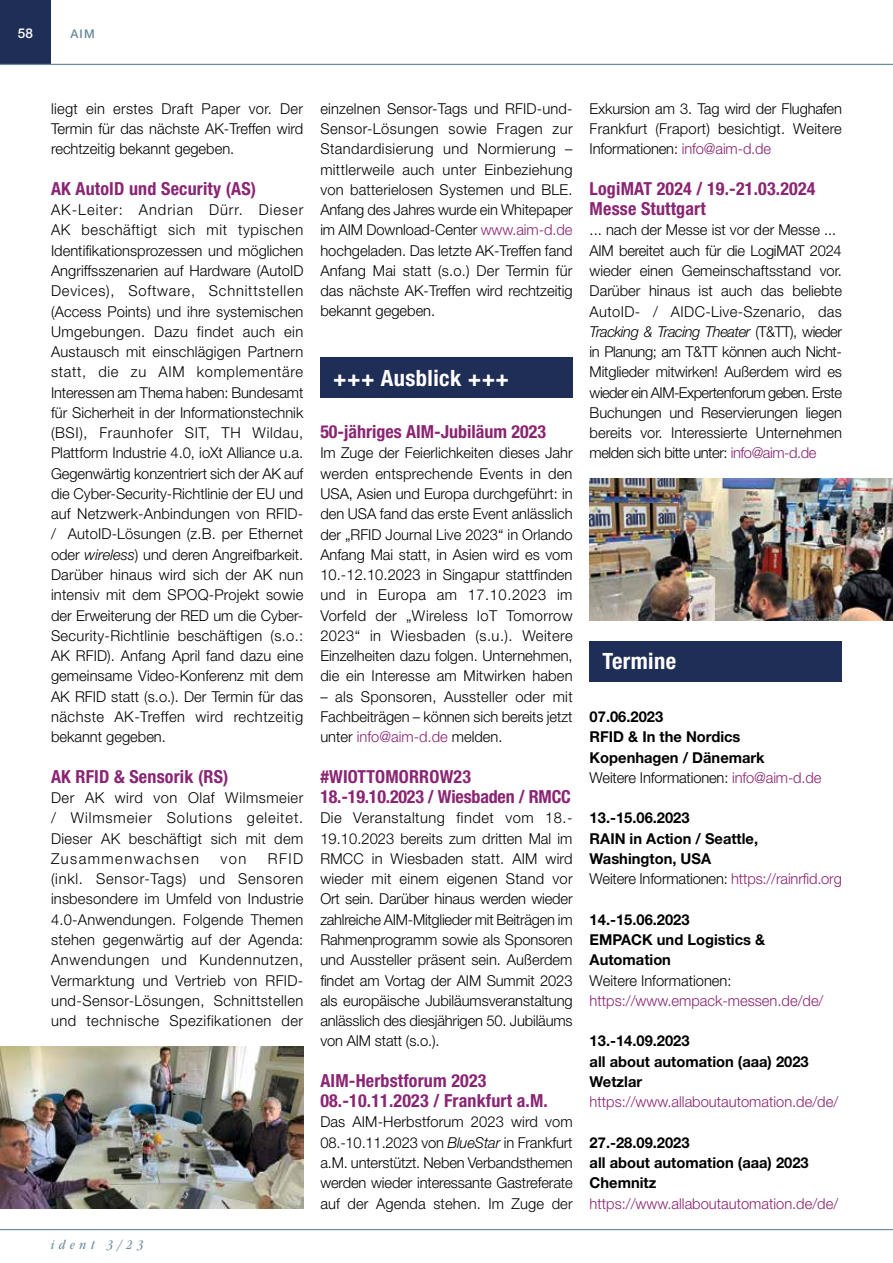
<style>
.page{position:relative;width:893px;height:1263px;background:#fff}
.page>*{position:absolute;margin:0;border:0;box-sizing:border-box;transform-origin:0 0}
.t1{font:700 condensed 22.5px "Helvetica Neue LT Std";letter-spacing:.02em;color:#fff}
.t2{font:700 condensed 18px/20.2px "Helvetica Neue LT Std";letter-spacing:.01em;color:#8a2473}
.t3{font:700 condensed 18px/20.2px "Helvetica Neue LT Std";letter-spacing:-.01em;color:#8a2473}
.t4{font:300 15px/20.2px "Helvetica Neue LT Std";color:#000;text-align:justify}
.t5{font:700 15px/20.2px "Helvetica Neue LT Std";color:#000}
.t6{font:300 15px "Helvetica Neue LT Std";color:#8a2473}
.t7{font:italic condensed 13.5px "ITC Garamond Std";letter-spacing:.35em;color:#6a8c9c}
.t8{font:500 13.5px "Helvetica Neue LT Std";color:#fff}
.t9{font:500 12px "Helvetica Neue LT Std";color:#6a8c9c}
.s1{font-style:italic}
.s2{color:#8a2473}
.s3{font-weight:300}
.s4{font-weight:300;color:#8a2473}
</style>
<div class="page">
<div style="left:320px;top:357px;width:253px;height:41px;background:#1f2e57"></div>
<div style="left:590px;top:641px;width:252px;height:40px;background:#1f2e57"></div>
<img style="left:0;top:1046px;width:303px;height:162px">
<img style="left:590px;top:479px;width:303px;height:142px">
<div style="left:0;top:0;width:51px;height:64px;background:#1f2e57"></div>
<hr style="left:0;top:64px;width:893px;height:1px;background:#6a8c9c">
<hr style="left:0;top:1229px;width:893px;height:1px;background:#6a8c9c">
<p class="t8" style="left:18px;top:25px;width:17px">58</p>
<p class="t9" style="left:70px;top:27px;width:9px">aim</p>
<p class="t4" style="left:51px;top:98px;width:254px">liegt ein erstes Draft Paper vor. Der Termin für das nächste AK-Treffen wird rechtzeitig bekannt gegeben.</p>
<p class="t2" style="left:51px;top:178px;width:207px">AK AutoID und Security (AS)</p>
<p class="t4" style="left:51px;top:199px;width:254px">AK-Leiter: Andrian Dürr. Dieser AK beschäftigt sich mit typischen Identifikationsprozessen und möglichen Angriffsszenarien auf Hardware (AutoID Devices), Software, Schnittstellen (Access Points) und ihre systemischen Umgebungen. Dazu findet auch ein Austausch mit einschlägigen Partnern statt, die zu AIM komplementäre Interessen am Thema haben: Bundesamt für Sicherheit in der Informationstechnik (BSI), Fraunhofer SIT, TH Wildau, Plattform Industrie 4.0, ioXt Alliance u.a.<br>Gegenwärtig konzentriert sich der AK auf die Cyber-Security-Richtlinie der EU und auf Netzwerk-Anbindungen von RFID-/ AutoID-Lösungen (z.B. per Ethernet oder <span class="s1">wireless</span>) und deren Angreifbarkeit.<br>Darüber hinaus wird sich der AK nun intensiv mit dem SPOQ-Projekt sowie der Erweiterung der RED um die Cyber-Security-Richtlinie beschäftigen (s.o.:<br>AK RFID). Anfang April fand dazu eine gemeinsame Video-Konferenz mit dem AK RFID statt (s.o.). Der Termin für das nächste AK-Treffen wird rechtzeitig bekannt gegeben.</p>
<p class="t2" style="left:51px;top:766px;width:179px">AK RFID &amp; Sensorik (RS)</p>
<p class="t4" style="left:51px;top:787px;width:254px">Der AK wird von Olaf Wilmsmeier / Wilmsmeier Solutions geleitet.<br>Dieser AK beschäftigt sich mit dem Zusammenwachsen</p>
<p class="t4" style="left:51px;top:848px;width:254px;text-indent:217px">RFID (inkl. Sensor-Tags) und Sensoren insbesondere im Umfeld von Industrie 4.0-Anwendungen. Folgende Themen stehen gegenwärtig auf der Agenda:<br>Anwendungen und Kundennutzen, Vermarktung und Vertrieb von RFID&shy;und-Sensor-Lösungen, Schnittstellen und technische Spezifikationen der</p>
<p class="t4" style="left:221px;top:848px;width:27px">von</p>
<p class="t7" style="left:51px;top:1237px;width:94px">ident 3/23</p>
<p class="t4" style="left:320px;top:98px;width:254px">einzelnen Sensor-Tags und RFID-und-Sensor-Lösungen sowie Fragen zur Standardisierung und Normierung – mittlerweile auch unter Einbeziehung von batterielosen Systemen und BLE.<br>Anfang des Jahres wurde ein Whitepaper im AIM Download-Center <span class="s2">www.aim-d.de </span>hochgeladen. Das letzte AK-Treffen fand Anfang Mai statt (s.o.) Der Termin für das nächste AK-Treffen wird rechtzeitig bekannt gegeben.</p>
<h1 class="t1" style="left:333px;top:364px;width:178px">+++ Ausblick +++</h1>
<p class="t2" style="left:320px;top:421px;width:227px">50-jähriges AIM-Jubiläum 2023</p>
<p class="t4" style="left:320px;top:443px;width:254px">Im Zuge der Feierlichkeiten dieses Jahr werden entsprechende Events in den USA, Asien und Europa durchgeführt: in den USA fand das erste Event anlässlich der „RFID Journal Live 2023“ in Orlando Anfang Mai statt, in Asien wird es vom 10.-12.10.2023 in Singapur stattfinden und in Europa am 17.10.2023 im Vorfeld der „Wireless IoT Tomorrow 2023“ in Wiesbaden (s.u.). Weitere Einzelheiten dazu folgen. Unternehmen, die ein Interesse am Mitwirken haben</p>
<p class="t4" style="left:320px;top:686px;width:254px">– als Sponsoren, Aussteller oder mit Fachbeiträgen – können sich bereits jetzt unter <span class="s2">info@aim-d.de</span> melden.</p>
<p class="t3" style="left:320px;top:766px;width:252px">#WIOTTOMORROW23<br>18.-19.10.2023 / Wiesbaden / RMCC</p>
<p class="t4" style="left:320px;top:808px;width:254px">Die Veranstaltung findet vom 18.- 19.10.2023 bereits zum dritten Mal im RMCC in Wiesbaden statt. AIM wird wieder mit einem eigenen Stand vor Ort sein. Darüber hinaus werden wieder zahlreiche AIM-Mitglieder mit Beiträgen im Rahmenprogramm sowie als Sponsoren und Aussteller präsent sein. Außerdem findet am Vortag der AIM Summit 2023 als europäische Jubiläumsveranstaltung anlässlich des diesjährigen 50. Jubiläums von AIM statt (s.o.).</p>
<p class="t2" style="left:320px;top:1070px;width:229px">AIM-Herbstforum 2023<br>08.-10.11.2023 / Frankfurt a.M.</p>
<p class="t4" style="left:320px;top:1112px;width:254px">Das AIM-Herbstforum 2023 wird vom 08.-10.11.2023 von <span class="s1">BlueStar</span> in Frankfurt a.M. unterstützt. Neben Verbandsthemen werden wieder interessante Gastreferate auf der Agenda stehen. Im Zuge der</p>
<p class="t4" style="left:590px;top:98px;width:254px">Exkursion am 3. Tag wird der Flughafen Frankfurt (Fraport) besichtigt. Weitere Informationen: <span class="s2">info@aim-d.de</span></p>
<p class="t2" style="left:590px;top:178px;width:227px">LogiMAT 2024 / 19.-21.03.2024<br>Messe Stuttgart</p>
<p class="t4" style="left:590px;top:220px;width:254px;text-align:left">... nach der Messe ist vor der Messe ...<br>AIM bereitet auch für die LogiMAT 2024 wieder einen Gemeinschaftsstand vor.<br>Darüber hinaus ist auch das beliebte AutoID- / AIDC-Live-Szenario, das <span class="s1">Tracking &amp; Tracing Theater</span> (T&amp;TT), wieder in Planung; am T&amp;TT können auch Nicht-Mitglieder mitwirken! Außerdem wird es wieder ein AIM-Expertenforum geben. Erste Buchungen und Reservierungen liegen bereits vor. Interessierte Unternehmen melden sich bitte unter: <span class="s2">info@aim-d.de</span></p>
<h1 class="t1" style="left:602px;top:648px;width:75px">Termine</h1>
<p class="t5" style="left:590px;top:706px;width:233px">07.06.2023<br>RFID &amp; In the Nordics<br>Kopenhagen / Dänemark<br><span class="s3">Weitere Informationen:</span> <span class="s4">info@aim-d.de</span></p>
<p class="t5" style="left:590px;top:807px;width:254px">13.-15.06.2023<br>RAIN in Action / Seattle,<br>Washington, USA<br><span class="s3">Weitere Informationen:</span> <span class="s4">https://rainrfid.org</span></p>
<p class="t5" style="left:590px;top:909px;width:177px">14.-15.06.2023<br>EMPACK und Logistics &amp;<br>Automation</p>
<p class="t4" style="left:590px;top:970px;width:143px">Weitere Informationen:</p>
<p class="t6" style="left:590px;top:991px;width:235px">https://www.empack-messen.de/de/</p>
<p class="t5" style="left:590px;top:1030px;width:221px">13.-14.09.2023<br>all about automation (aaa) 2023<br>Wetzlar</p>
<p class="t6" style="left:590px;top:1093px;width:250px">https://www.allaboutautomation.de/de/</p>
<p class="t5" style="left:590px;top:1132px;width:221px">27.-28.09.2023<br>all about automation (aaa) 2023<br>Chemnitz</p>
<p class="t6" style="left:590px;top:1194px;width:250px">https://www.allaboutautomation.de/de/</p>
</div>
